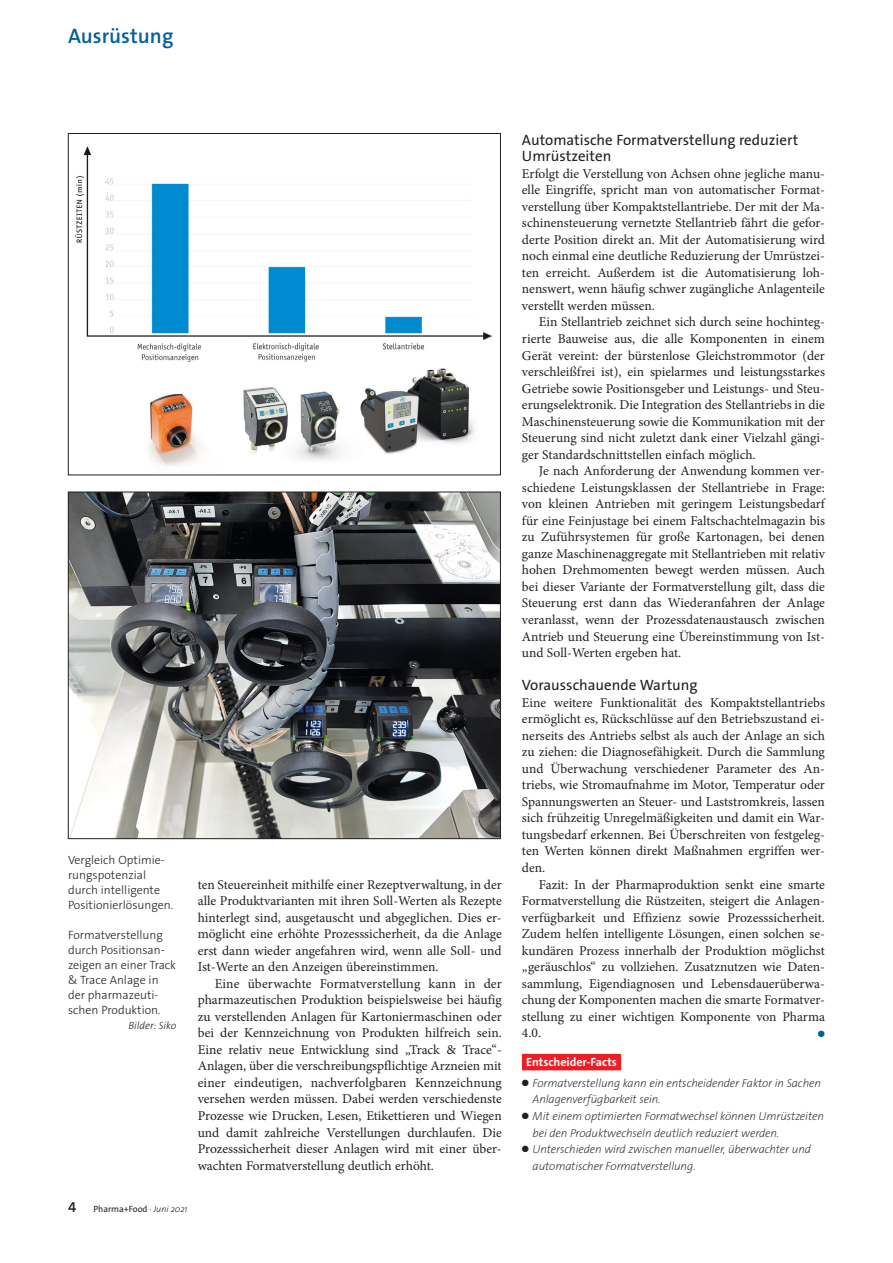
<style>
.page{position:relative;width:893px;height:1263px;background:#fff}
.page>*{position:absolute;margin:0;border:0;box-sizing:border-box;transform-origin:0 0}
.t1{font:600 21px "The Sans Os F";color:#00609d}
._02_gt_bd_zw{font:15px/16.5px "The Sans Os F";color:#231f20}
._02_gt_bd_ep{font:13.5px/16.5px "Minion Pro";color:#231f20;text-align:justify}
._02_gt_bd_e0{font:13.5px/16.5px "Minion Pro";color:#231f20;text-align:justify}
._01_gt_bu_st{font:300 12px/15px "The Sans Os F";color:#231f20}
._02_gt_bd_e0_Entsche{font:700 12px "The Sans Os F";color:#fff}
.t2{font:italic 200 11.7px/16.5px "The Sans Os F";letter-spacing:-.01em;color:#231f20}
._01_gt_bu_st-2{font:italic 300 10.5px "The Sans Os F";color:#231f20}
.t3{font:9px "The Sans Os F";color:#231f20}
._02_gt_bd_ep-2{font:9px "Zapf Dingbats Std";color:#00609d}
.s1{font-weight:600;font-size:15px}
.s2{font-weight:300;font-style:italic}
</style>
<div class="page">
<img style="left:70px;top:494px;width:429px;height:343px">
<div style="left:68px;top:492px;width:433px;height:347px;border:1px solid #231f20"></div>
<div style="left:522px;top:1054px;width:99px;height:16px;background:#ee1d23"></div>
<img style="left:75px;top:147px;width:417px;height:319px">
<div style="left:68px;top:133px;width:433px;height:342px;border:1px solid #231f20"></div>
<h1 class="t1" style="left:68px;top:22px;width:107px">Ausrüstung</h1>
<p class="_01_gt_bu_st" style="left:68px;top:853px;width:107px">Vergleich Optimie&shy;rungspotenzial durch intelligente<br>Positionierlösungen.</p>
<p class="_01_gt_bu_st" style="left:68px;top:928px;width:109px">Formatverstellung durch Positionsan&shy;zeigen an einer Track &amp; Trace Anlage in der pharmazeuti&shy;schen Produktion.</p>
<p class="_01_gt_bu_st-2" style="left:128px;top:1019px;width:49px">Bilder: Siko</p>
<p class="_02_gt_bd_ep" style="left:198px;top:876px;width:306px">ten Steuereinheit mithilfe einer Rezeptverwaltung, in der alle Produktvarianten mit ihren Soll-Werten als Rezepte hinterlegt sind, ausgetauscht und abgeglichen. Dies er&shy;möglicht eine erhöhte Prozesssicherheit, da die Anlage erst dann wieder angefahren wird, wenn alle Soll- und Ist-Werte an den Anzeigen übereinstimmen.</p>
<p class="_02_gt_bd_ep" style="left:198px;top:975px;width:306px;text-indent:17px">Eine überwachte Formatverstellung kann in der pharmazeutischen Produktion beispielsweise bei häufig zu verstellenden Anlagen für Kartoniermaschinen oder bei der Kennzeichnung von Produkten hilfreich sein.<br>Eine relativ neue Entwicklung sind „Track &amp; Trace“- Anlagen, über die verschreibungspflichtige Arzneien mit einer eindeutigen, nachverfolgbaren Kennzeichnung versehen werden müssen. Dabei werden verschiedenste Prozesse wie Drucken, Lesen, Etikettieren und Wiegen und damit zahlreiche Verstellungen durchlaufen. Die Prozesssicherheit dieser Anlagen wird mit einer über&shy;wachten Formatverstellung deutlich erhöht.</p>
<p class="t3" style="left:68px;top:1203px;width:121px"><span class="s1">4</span> Pharma+Food <span class="s2">· Juni 2021</span></p>
<p class="_02_gt_bd_zw" style="left:522px;top:131px;width:278px">Automatische Formatverstellung reduziert<br>Umrüstzeiten</p>
<p class="_02_gt_bd_e0" style="left:522px;top:165px;width:304px">Erfolgt die Verstellung von Achsen ohne jegliche manu&shy;elle Eingriffe, spricht man von automatischer Format&shy;verstellung über Kompaktstellantriebe. Der mit der Ma&shy;schinensteuerung vernetzte Stellantrieb fährt die gefor&shy;derte Position direkt an. Mit der Automatisierung wird noch einmal eine deutliche Reduzierung der Umrüstzei&shy;ten erreicht. Außerdem ist die Automatisierung loh&shy;nenswert, wenn häufig schwer zugängliche Anlagenteile verstellt werden müssen.</p>
<p class="_02_gt_bd_ep" style="left:522px;top:314px;width:304px;text-indent:17px">Ein Stellantrieb zeichnet sich durch seine hochinteg&shy;rierte Bauweise aus, die alle Komponenten in einem Gerät vereint: der bürstenlose Gleichstrommotor (der verschleißfrei ist), ein spielarmes und leistungsstarkes Getriebe sowie Positionsgeber und Leistungs- und Steu&shy;erungselektronik. Die Integration des Stellantriebs in die Maschinensteuerung sowie die Kommunikation mit der Steuerung sind nicht zuletzt dank einer Vielzahl gängi&shy;ger Standardschnittstellen einfach möglich.</p>
<p class="_02_gt_bd_ep" style="left:522px;top:463px;width:304px;text-indent:17px">Je nach Anforderung der Anwendung kommen ver&shy;schiedene Leistungsklassen der Stellantriebe in Frage: von kleinen Antrieben mit geringem Leistungsbedarf für eine Feinjustage bei einem Faltschachtelmagazin bis zu Zuführsystemen für große Kartonagen, bei denen ganze Maschinenaggregate mit Stellantrieben mit relativ hohen Drehmomenten bewegt werden müssen. Auch bei dieser Variante der Formatverstellung gilt, dass die Steuerung erst dann das Wiederanfahren der Anlage veranlasst, wenn der Prozessdatenaustausch zwischen Antrieb und Steuerung eine Übereinstimmung von Ist&shy;und Soll-Werten ergeben hat.</p>
<p class="_02_gt_bd_zw" style="left:522px;top:677px;width:177px">Vorausschauende Wartung</p>
<p class="_02_gt_bd_e0" style="left:522px;top:694px;width:304px">Eine weitere Funktionalität des Kompaktstellantriebs ermöglicht es, Rückschlüsse auf den Betriebszustand ei&shy;nerseits des Antriebs selbst als auch der Anlage an sich zu ziehen: die Diagnosefähigkeit. Durch die Sammlung und Überwachung verschiedener Parameter des An&shy;triebs, wie Stromaufnahme im Motor, Temperatur oder Spannungswerten an Steuer- und Laststromkreis, lassen sich frühzeitig Unregelmäßigkeiten und damit ein War&shy;tungsbedarf erkennen. Bei Überschreiten von festgeleg&shy;ten Werten können direkt Maßnahmen ergriffen wer&shy;den.</p>
<p class="_02_gt_bd_ep" style="left:522px;top:876px;width:304px;text-indent:17px">Fazit: In der Pharmaproduktion senkt eine smarte Formatverstellung die Rüstzeiten, steigert die Anlagen&shy;verfügbarkeit und Effizienz sowie Prozesssicherheit.<br>Zudem helfen intelligente Lösungen, einen solchen se&shy;kundären Prozess innerhalb der Produktion möglichst „geräuschlos“ zu vollziehen. Zusatznutzen wie Daten&shy;sammlung, Eigendiagnosen und Lebensdauerüberwa&shy;chung der Komponenten machen die smarte Formatver&shy;stellung zu einer wichtigen Komponente von Pharma 4.0.</p>
<p class="_02_gt_bd_ep-2" style="left:818px;top:1030px;width:9px">●</p>
<p class="_02_gt_bd_e0_Entsche" style="left:526px;top:1054px;width:92px">Entscheider-Facts</p>
<p class="t2" style="left:533px;top:1075px;width:290px;text-indent:-11px">● Formatverstellung kann ein entscheidender Faktor in Sachen<br>Anlagenverfügbarkeit sein.</p>
<p class="t2" style="left:533px;top:1108px;width:293px;text-indent:-11px">● Mit einem optimierten Formatwechsel können Umrüstzeiten bei den Produktwechseln deutlich reduziert werden.</p>
<p class="t2" style="left:533px;top:1141px;width:280px;text-indent:-11px">● Unterschieden wird zwischen manueller, überwachter und automatischer Formatverstellung.</p>
</div>
